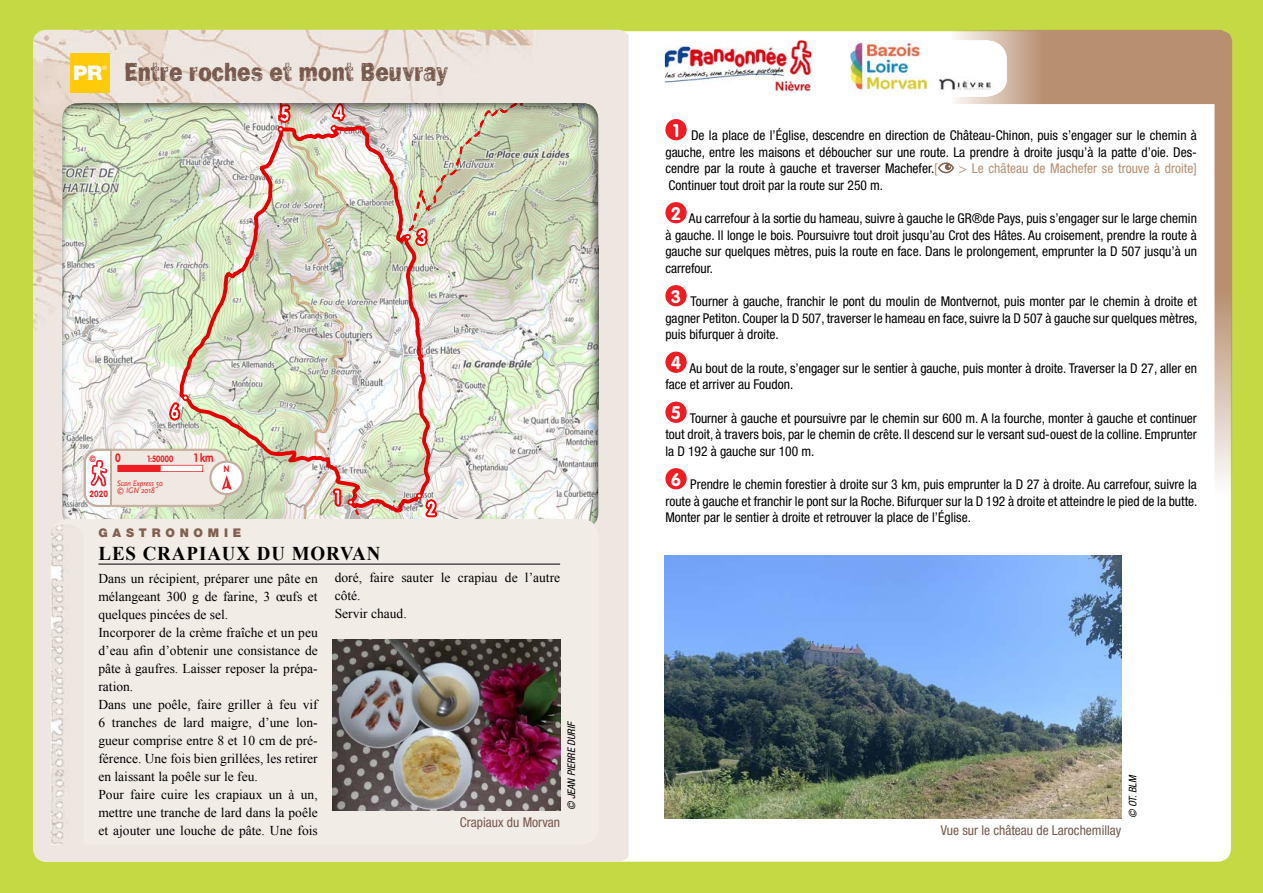
<style>
.page{position:relative;width:1263px;height:893px;background:#fff}
.page>*{position:absolute;margin:0;border:0;box-sizing:border-box;transform-origin:0 0}
.t1{font:27px "Frankie OTF";color:#78594e;scale:.83 1}
.t2{font:700 19.5px "Times New Roman";letter-spacing:.05em;color:#000}
.t3{font:condensed 13.5px/16.5px "Helvetica Neue LT Std";color:#000;text-align:justify}
.t4{font:13.5px/18px "Times New Roman";color:#000}
.t5{font:condensed 13.5px "Helvetica Neue LT Std";color:#78594e}
.t6{font:condensed 13.5px "Helvetica Neue LT Std";color:#b88f71}
.t7{font:900 12px "Helvetica Neue LT Std";letter-spacing:.4em;color:#81604f}
.t8{font:700 12px "VAG Rounded Std";color:#ee1d23;scale:.82 1}
.t9{font:italic condensed 10.5px "Helvetica Neue LT Std";color:#000}
.t10{font:700 9px "VAG Rounded Std";color:#ee1d23;scale:.82 1}
.t11{font:700 9px "VAG Rounded Std";color:#ee1d23;scale:.9 1}
.t12{font:italic 8.25px/6.9px "Scala Sans";color:#ee1d23;scale:.9 1}
.t13{font:6.15px "Helvetica Neue LT Std";color:#fff}
.s1{font-family:"Helvetica Neue LT Std";font-weight:900;font-size:20.1px;color:#fff}
.s2{color:#b88f71}
</style>
<div class="page">
<div style="left:0;top:0;width:631px;height:893px;background:#c4d944"></div>
<div style="left:631px;top:0;width:632px;height:893px;background:#c4d944"></div>
<div style="left:632px;top:31px;width:599px;height:831px;background:#fff"></div>
<img style="left:33px;top:30px;width:596px;height:832px">
<div style="left:665px;top:119px;width:22px;height:21px;background:#ee1d23;border-radius:50%"></div>
<div style="left:665px;top:202px;width:22px;height:21px;background:#ee1d23;border-radius:50%"></div>
<div style="left:665px;top:285px;width:22px;height:21px;background:#ee1d23;border-radius:50%"></div>
<div style="left:665px;top:352px;width:22px;height:21px;background:#ee1d23;border-radius:50%"></div>
<div style="left:665px;top:402px;width:22px;height:21px;background:#ee1d23;border-radius:50%"></div>
<div style="left:665px;top:468px;width:22px;height:21px;background:#ee1d23;border-radius:50%"></div>
<div style="left:71px;top:54px;width:39px;height:39px;background:#feca0a"></div>
<div style="left:60px;top:101px;width:541px;height:430px;background:#000;opacity:.75"></div>
<svg style="left:84px;top:449px;width:160px;height:58px;background:#ebd9d1"></svg>
<div style="left:51px;top:519px;width:548px;height:326px;background:#f2ece6;border-radius:18px"></div>
<hr style="left:98px;top:564px;width:462px;height:1px;background:#000">
<img style="left:51px;top:525px;width:18px;height:320px">
<img style="left:332px;top:639px;width:228px;height:171px">
<svg style="left:653px;top:40px;width:170px;height:57px"></svg>
<img style="left:665px;top:40px;width:146px;height:57px">
<svg style="left:838px;top:30px;width:394px;height:667px;background:#f7f3ef"></svg>
<img style="left:849px;top:40px;width:147px;height:57px">
<img style="left:664px;top:556px;width:457px;height:262px">
<h1 class="t1" style="left:73px;top:56px;width:453px"><span class="s1">PR</span> Entre roches et mont Beuvray</h1>
<p class="t13" style="left:102px;top:65px;width:6px">®</p>
<p class="t11" style="left:89px;top:453px;width:9px">©</p>
<p class="t8" style="left:115px;top:451px;width:8px">0</p>
<p class="t10" style="left:147px;top:454px;width:33px">1:50000</p>
<p class="t8" style="left:194px;top:451px;width:25px">1 km</p>
<p class="t11" style="left:90px;top:489px;width:22px">2020</p>
<p class="t12" style="left:117px;top:480px;width:53px">Scan Express 50 © IGN 2018</p>
<p class="t11" style="left:224px;top:463px;width:8px">N</p>
<p class="t7" style="left:98px;top:526px;width:144px">GASTRONOMIE</p>
<h2 class="t2" style="left:98px;top:540px;width:284px">LES CRAPIAUX DU MORVAN</h2>
<p class="t4" style="left:98px;top:569px;width:221px">Dans un récipient, préparer une pâte en mélangeant 300 g de farine, 3 œufs et quelques pincées de sel.<br>Incorporer de la crème fraîche et un peu d’eau afin d’obtenir une consistance de pâte à gaufres. Laisser reposer la prépa&shy;ration.<br>Dans une poêle, faire griller à feu vif 6 tranches de lard maigre, d’une lon&shy;gueur comprise entre 8 et 10 cm de pré&shy;férence. Une fois bien grillées, les retirer en laissant la poêle sur le feu.<br>Pour faire cuire les crapiaux un à un, mettre une tranche de lard dans la poêle et ajouter une louche de pâte. Une fois</p>
<p class="t4" style="left:335px;top:569px;width:227px">doré, faire sauter le crapiau de l’autre côté.<br>Servir chaud.</p>
<p class="t9" style="left:565px;top:810px;width:91px;rotate:-90deg">© JEAN PIERRE DURIF</p>
<p class="t5" style="left:460px;top:815px;width:102px">Crapiaux du Morvan</p>
<p class="t3" style="left:665px;top:127px;width:533px;text-indent:7px"><sup>1</sup> De la place de l’Église, descendre en direction de Château-Chinon, puis s’engager sur le chemin à gauche, entre les maisons et déboucher sur une route. La prendre à droite jusqu’à la patte d’oie. Des&shy;cendre par la route à gauche et traverser Machefer.<span class="s2">[</span></p>
<p class="t6" style="left:959px;top:161px;width:240px">&gt; Le château de Machefer se trouve à droite]</p>
<p class="t3" style="left:669px;top:177px;width:216px">Continuer tout droit par la route sur 250 m.</p>
<p class="t3" style="left:665px;top:210px;width:533px;text-indent:5px"><sup>2</sup> Au carrefour à la sortie du hameau, suivre à gauche le GR®de Pays, puis s’engager sur le large chemin à gauche. Il longe le bois. Poursuivre tout droit jusqu’au Crot des Hâtes. Au croisement, prendre la route à gauche sur quelques mètres, puis la route en face. Dans le prolongement, emprunter la D 507 jusqu’à un carrefour.</p>
<p class="t3" style="left:665px;top:293px;width:533px;text-indent:5px"><sup>3</sup> Tourner à gauche, franchir le pont du moulin de Montvernot, puis monter par le chemin à droite et gagner Petiton. Couper la D 507, traverser le hameau en face, suivre la D 507 à gauche sur quelques mètres, puis bifurquer à droite.</p>
<p class="t3" style="left:665px;top:360px;width:533px;text-indent:5px"><sup>4</sup> Au bout de la route, s’engager sur le sentier à gauche, puis monter à droite. Traverser la D 27, aller en face et arriver au Foudon.</p>
<p class="t3" style="left:665px;top:410px;width:533px;text-indent:5px"><sup>5</sup> Tourner à gauche et poursuivre par le chemin sur 600 m. A la fourche, monter à gauche et continuer tout droit, à travers bois, par le chemin de crête. Il descend sur le versant sud-ouest de la colline. Emprunter la D 192 à gauche sur 100 m.</p>
<p class="t3" style="left:665px;top:476px;width:534px;text-indent:5px"><sup>6</sup> Prendre le chemin forestier à droite sur 3 km, puis emprunter la D 27 à droite. Au carrefour, suivre la route à gauche et franchir le pont sur la Roche. Bifurquer sur la D 192 à droite et atteindre le pied de la butte.<br>Monter par le sentier à droite et retrouver la place de l’Église.</p>
<p class="t9" style="left:1126px;top:818px;width:45px;rotate:-90deg">© OT. BLM</p>
<p class="t5" style="left:941px;top:823px;width:182px">Vue sur le château de Larochemillay</p>
</div>
